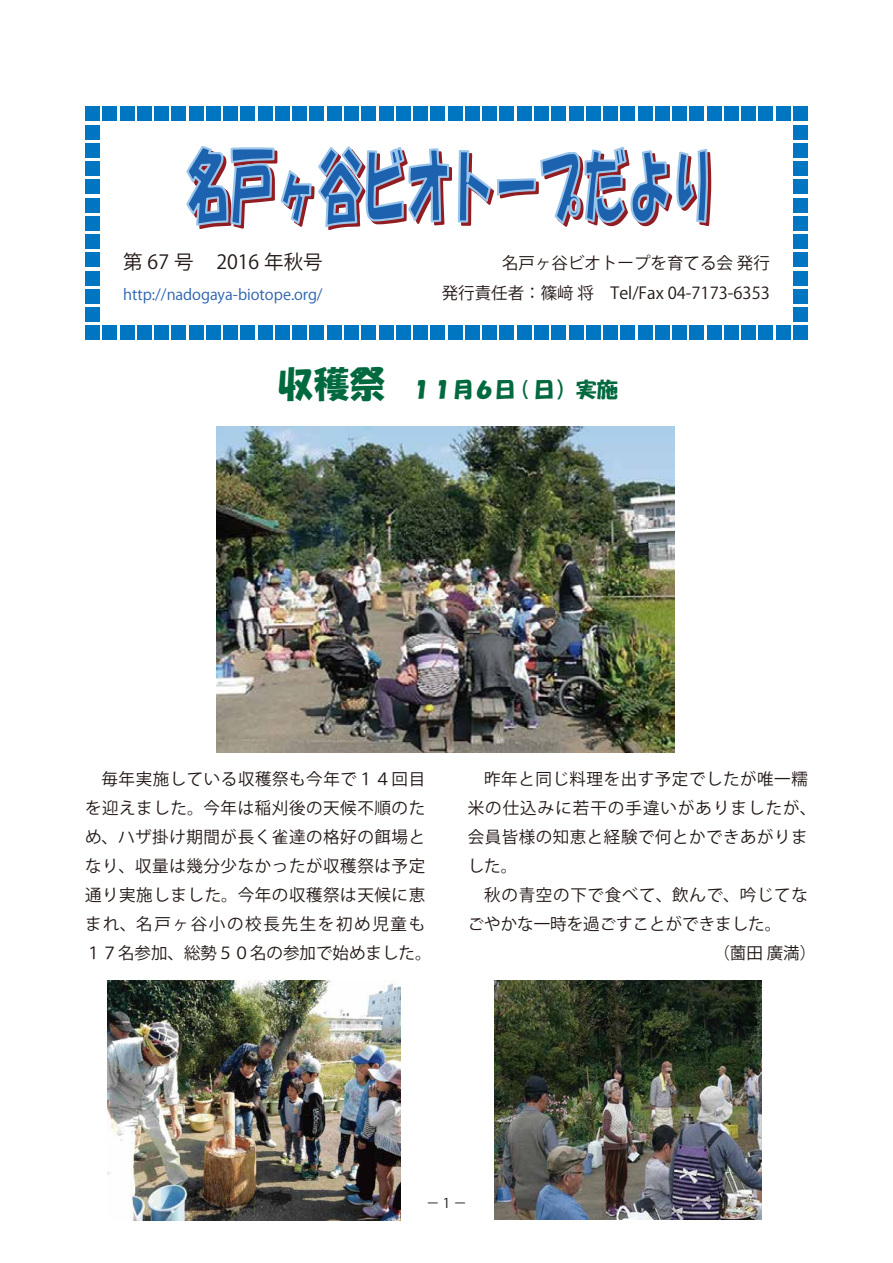
<style>
.page{position:relative;width:893px;height:1263px;background:#fff}
.page>*{position:absolute;margin:0;border:0;box-sizing:border-box;transform-origin:0 0}
.t1{font:21px "HGS Soei Kakupoptai";color:#00693e}
.t2{font:19.5px "Koz Go Pr 6 N";color:#221815}
.t3{font:16.5px/28.8px "Koz Go Pr 6 N";letter-spacing:.035em;color:#221815}
.t4{font:16.5px/30.8px "Koz Go Pr 6 N";color:#221815;text-align:right}
.t5{font:16.5px "Koz Go Pr 6 N";letter-spacing:.06em;color:#221815}
.t6{font:15px "Koz Go Pr 6 N";color:#2a62ae}
.t7{font:13.5px "Koz Go Pr 6 N";color:#221815}
.s1{font-size:36px}
</style>
<div class="page">
<svg style="left:186px;top:146px;width:526px;height:84px"></svg>
<div style="left:85px;top:106px;width:15px;height:15px;background:#0075c2"></div>
<div style="left:85px;top:125px;width:15px;height:14px;background:#0075c2"></div>
<div style="left:85px;top:143px;width:15px;height:15px;background:#0075c2"></div>
<div style="left:85px;top:161px;width:15px;height:15px;background:#0075c2"></div>
<div style="left:85px;top:179px;width:15px;height:15px;background:#0075c2"></div>
<div style="left:85px;top:198px;width:15px;height:14px;background:#0075c2"></div>
<div style="left:85px;top:216px;width:15px;height:15px;background:#0075c2"></div>
<div style="left:85px;top:234px;width:15px;height:15px;background:#0075c2"></div>
<div style="left:85px;top:252px;width:15px;height:15px;background:#0075c2"></div>
<div style="left:85px;top:271px;width:15px;height:14px;background:#0075c2"></div>
<div style="left:85px;top:289px;width:15px;height:15px;background:#0075c2"></div>
<div style="left:85px;top:307px;width:15px;height:15px;background:#0075c2"></div>
<div style="left:85px;top:325px;width:15px;height:15px;background:#0075c2"></div>
<div style="left:102px;top:106px;width:15px;height:15px;background:#0075c2"></div>
<div style="left:102px;top:325px;width:15px;height:15px;background:#0075c2"></div>
<div style="left:120px;top:106px;width:14px;height:15px;background:#0075c2"></div>
<div style="left:120px;top:325px;width:14px;height:15px;background:#0075c2"></div>
<div style="left:137px;top:106px;width:15px;height:15px;background:#0075c2"></div>
<div style="left:137px;top:325px;width:15px;height:15px;background:#0075c2"></div>
<div style="left:154px;top:106px;width:15px;height:15px;background:#0075c2"></div>
<div style="left:154px;top:325px;width:15px;height:15px;background:#0075c2"></div>
<div style="left:171px;top:106px;width:15px;height:15px;background:#0075c2"></div>
<div style="left:171px;top:325px;width:15px;height:15px;background:#0075c2"></div>
<div style="left:189px;top:106px;width:15px;height:15px;background:#0075c2"></div>
<div style="left:189px;top:325px;width:15px;height:15px;background:#0075c2"></div>
<div style="left:206px;top:106px;width:15px;height:15px;background:#0075c2"></div>
<div style="left:206px;top:325px;width:15px;height:15px;background:#0075c2"></div>
<div style="left:223px;top:106px;width:15px;height:15px;background:#0075c2"></div>
<div style="left:223px;top:325px;width:15px;height:15px;background:#0075c2"></div>
<div style="left:240px;top:106px;width:15px;height:15px;background:#0075c2"></div>
<div style="left:240px;top:325px;width:15px;height:15px;background:#0075c2"></div>
<div style="left:258px;top:106px;width:15px;height:15px;background:#0075c2"></div>
<div style="left:258px;top:325px;width:15px;height:15px;background:#0075c2"></div>
<div style="left:275px;top:106px;width:15px;height:15px;background:#0075c2"></div>
<div style="left:275px;top:325px;width:15px;height:15px;background:#0075c2"></div>
<div style="left:292px;top:106px;width:15px;height:15px;background:#0075c2"></div>
<div style="left:292px;top:325px;width:15px;height:15px;background:#0075c2"></div>
<div style="left:310px;top:106px;width:14px;height:15px;background:#0075c2"></div>
<div style="left:310px;top:325px;width:14px;height:15px;background:#0075c2"></div>
<div style="left:327px;top:106px;width:15px;height:15px;background:#0075c2"></div>
<div style="left:327px;top:325px;width:15px;height:15px;background:#0075c2"></div>
<div style="left:344px;top:106px;width:15px;height:15px;background:#0075c2"></div>
<div style="left:344px;top:325px;width:15px;height:15px;background:#0075c2"></div>
<div style="left:361px;top:106px;width:15px;height:15px;background:#0075c2"></div>
<div style="left:361px;top:325px;width:15px;height:15px;background:#0075c2"></div>
<div style="left:379px;top:106px;width:14px;height:15px;background:#0075c2"></div>
<div style="left:379px;top:325px;width:14px;height:15px;background:#0075c2"></div>
<div style="left:396px;top:106px;width:15px;height:15px;background:#0075c2"></div>
<div style="left:396px;top:325px;width:15px;height:15px;background:#0075c2"></div>
<div style="left:413px;top:106px;width:15px;height:15px;background:#0075c2"></div>
<div style="left:413px;top:325px;width:15px;height:15px;background:#0075c2"></div>
<div style="left:430px;top:106px;width:15px;height:15px;background:#0075c2"></div>
<div style="left:430px;top:325px;width:15px;height:15px;background:#0075c2"></div>
<div style="left:448px;top:106px;width:15px;height:15px;background:#0075c2"></div>
<div style="left:448px;top:325px;width:15px;height:15px;background:#0075c2"></div>
<div style="left:465px;top:106px;width:15px;height:15px;background:#0075c2"></div>
<div style="left:465px;top:325px;width:15px;height:15px;background:#0075c2"></div>
<div style="left:482px;top:106px;width:15px;height:15px;background:#0075c2"></div>
<div style="left:482px;top:325px;width:15px;height:15px;background:#0075c2"></div>
<div style="left:499px;top:106px;width:15px;height:15px;background:#0075c2"></div>
<div style="left:499px;top:325px;width:15px;height:15px;background:#0075c2"></div>
<div style="left:517px;top:106px;width:15px;height:15px;background:#0075c2"></div>
<div style="left:517px;top:325px;width:15px;height:15px;background:#0075c2"></div>
<div style="left:534px;top:106px;width:15px;height:15px;background:#0075c2"></div>
<div style="left:534px;top:325px;width:15px;height:15px;background:#0075c2"></div>
<div style="left:551px;top:106px;width:15px;height:15px;background:#0075c2"></div>
<div style="left:551px;top:325px;width:15px;height:15px;background:#0075c2"></div>
<div style="left:569px;top:106px;width:14px;height:15px;background:#0075c2"></div>
<div style="left:569px;top:325px;width:14px;height:15px;background:#0075c2"></div>
<div style="left:586px;top:106px;width:15px;height:15px;background:#0075c2"></div>
<div style="left:586px;top:325px;width:15px;height:15px;background:#0075c2"></div>
<div style="left:603px;top:106px;width:15px;height:15px;background:#0075c2"></div>
<div style="left:603px;top:325px;width:15px;height:15px;background:#0075c2"></div>
<div style="left:620px;top:106px;width:15px;height:15px;background:#0075c2"></div>
<div style="left:620px;top:325px;width:15px;height:15px;background:#0075c2"></div>
<div style="left:638px;top:106px;width:14px;height:15px;background:#0075c2"></div>
<div style="left:638px;top:325px;width:14px;height:15px;background:#0075c2"></div>
<div style="left:655px;top:106px;width:15px;height:15px;background:#0075c2"></div>
<div style="left:655px;top:325px;width:15px;height:15px;background:#0075c2"></div>
<div style="left:672px;top:106px;width:15px;height:15px;background:#0075c2"></div>
<div style="left:672px;top:325px;width:15px;height:15px;background:#0075c2"></div>
<div style="left:689px;top:106px;width:15px;height:15px;background:#0075c2"></div>
<div style="left:689px;top:325px;width:15px;height:15px;background:#0075c2"></div>
<div style="left:707px;top:106px;width:15px;height:15px;background:#0075c2"></div>
<div style="left:707px;top:325px;width:15px;height:15px;background:#0075c2"></div>
<div style="left:724px;top:106px;width:15px;height:15px;background:#0075c2"></div>
<div style="left:724px;top:325px;width:15px;height:15px;background:#0075c2"></div>
<div style="left:741px;top:106px;width:15px;height:15px;background:#0075c2"></div>
<div style="left:741px;top:325px;width:15px;height:15px;background:#0075c2"></div>
<div style="left:758px;top:106px;width:15px;height:15px;background:#0075c2"></div>
<div style="left:758px;top:325px;width:15px;height:15px;background:#0075c2"></div>
<div style="left:776px;top:106px;width:15px;height:15px;background:#0075c2"></div>
<div style="left:776px;top:325px;width:15px;height:15px;background:#0075c2"></div>
<div style="left:793px;top:325px;width:15px;height:15px;background:#0075c2"></div>
<div style="left:793px;top:106px;width:15px;height:15px;background:#0075c2"></div>
<div style="left:793px;top:125px;width:15px;height:14px;background:#0075c2"></div>
<div style="left:793px;top:143px;width:15px;height:15px;background:#0075c2"></div>
<div style="left:793px;top:161px;width:15px;height:15px;background:#0075c2"></div>
<div style="left:793px;top:179px;width:15px;height:15px;background:#0075c2"></div>
<div style="left:793px;top:198px;width:15px;height:14px;background:#0075c2"></div>
<div style="left:793px;top:216px;width:15px;height:15px;background:#0075c2"></div>
<div style="left:793px;top:234px;width:15px;height:15px;background:#0075c2"></div>
<div style="left:793px;top:252px;width:15px;height:15px;background:#0075c2"></div>
<div style="left:793px;top:271px;width:15px;height:14px;background:#0075c2"></div>
<div style="left:793px;top:289px;width:15px;height:15px;background:#0075c2"></div>
<div style="left:793px;top:307px;width:15px;height:15px;background:#0075c2"></div>
<img style="left:216px;top:426px;width:458px;height:326px">
<img style="left:107px;top:980px;width:294px;height:240px">
<img style="left:494px;top:980px;width:267px;height:239px">
<p class="t2" style="left:123px;top:251px;width:201px">第 67 号 2016 年秋号</p>
<p class="t6" style="left:123px;top:286px;width:201px">http://nadogaya-biotope.org/</p>
<p class="t4" style="left:442px;top:248px;width:330px">名戸ヶ谷ビオトープを育てる会 発行<br>発行責任者：篠﨑 将　Tel/Fax 04-7173-6353</p>
<p class="t1" style="left:277px;top:379px;width:342px"><span class="s1">収穫祭</span> １１月６日 ( 日）実施</p>
<p class="t3" style="left:85px;top:765px;width:348px">　毎年実施している収穫祭も今年で１４回目を迎えました。今年は稲刈後の天候不順のため、ハザ掛け期間が長く雀達の格好の餌場となり、収量は幾分少なかったが収穫祭は予定通り実施しました。今年の収穫祭は天候に恵まれ、名戸ヶ谷小の校長先生を初め児童も<br>１７名参加、総勢５０名の参加で始めました。</p>
<p class="t3" style="left:468px;top:765px;width:342px">　昨年と同じ料理を出す予定でしたが唯一糯</p>
<p class="t5" style="left:468px;top:799px;width:350px">米の仕込みに若干の手違いがありましたが、</p>
<p class="t3" style="left:468px;top:823px;width:342px">会員皆様の知恵と経験で何とかできあがりま</p>
<p class="t3" style="left:468px;top:852px;width:51px">した。</p>
<p class="t3" style="left:468px;top:881px;width:342px">　秋の青空の下で食べて、飲んで、吟じてな</p>
<p class="t4" style="left:468px;top:909px;width:315px">ごやかな一時を過ごすことができました。</p>
<p class="t3" style="left:713px;top:939px;width:104px">（薗田 廣満）</p>
<p class="t7" style="left:426px;top:1195px;width:42px">－ 1 －</p>
</div>
